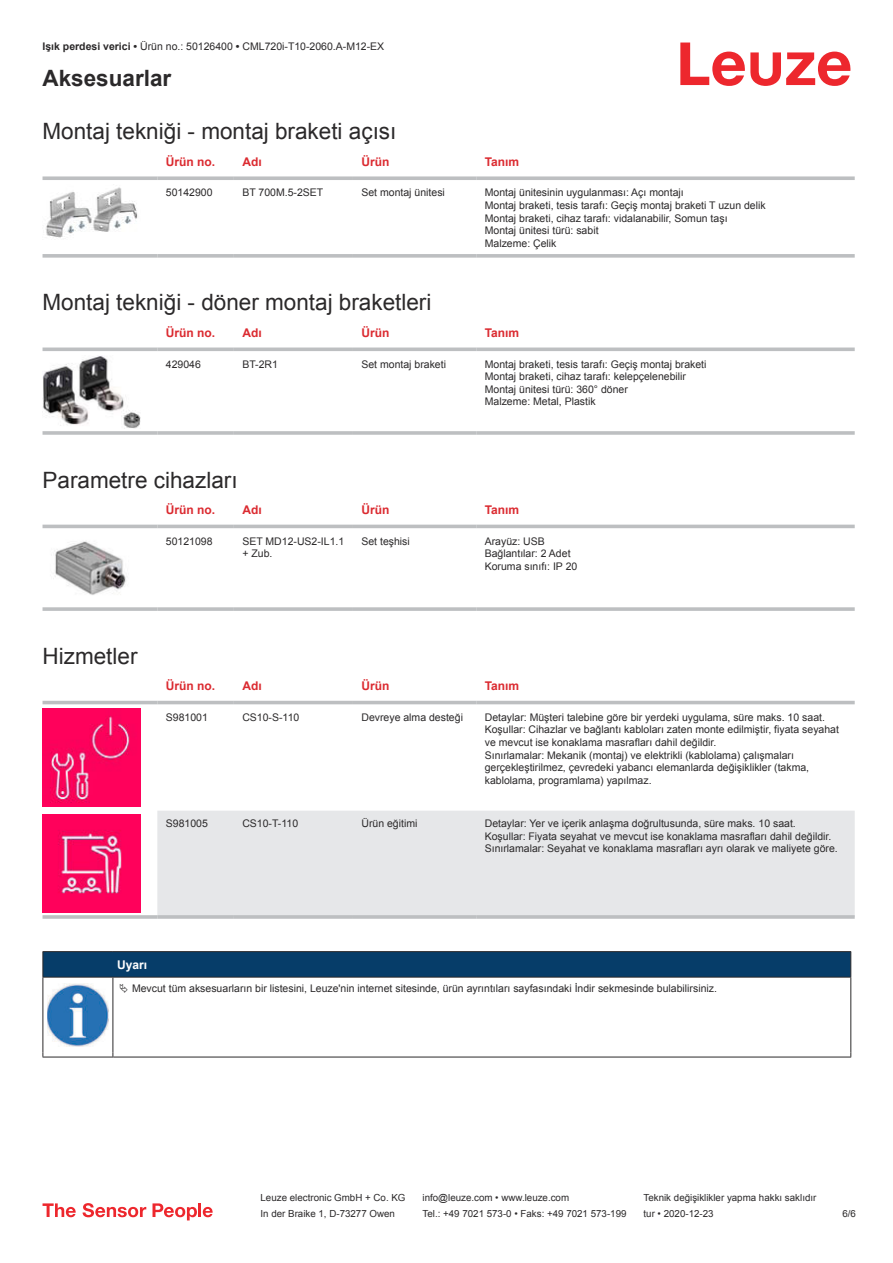
<style>
.page{position:relative;width:893px;height:1263px;background:#fff}
.page>*{position:absolute;margin:0;border:0;box-sizing:border-box;transform-origin:0 0}
.t1{font:22.5px "Arial";color:#2b292a}
.t2{font:700 22.5px "Arial";color:#2b292a}
.t3{font:700 12px "Arial";color:#db2a30}
.t4{font:700 12px "Arial";color:#fff}
.t5{font:10.5px/12.6px "Arial";color:#2b292a}
.t6{font:9.75px "Arial";color:#2b292a}
.s1{font-weight:700}
</style>
<div class="page">
<svg style="left:680px;top:43px;width:170px;height:43px"></svg>
<svg style="left:43px;top:176px;width:114px;height:4px"></svg>
<svg style="left:157px;top:176px;width:77px;height:4px"></svg>
<svg style="left:234px;top:176px;width:119px;height:4px"></svg>
<svg style="left:353px;top:176px;width:123px;height:4px"></svg>
<svg style="left:476px;top:176px;width:379px;height:4px;background:#c4c6c8"></svg>
<svg style="left:43px;top:254px;width:114px;height:4px"></svg>
<svg style="left:157px;top:254px;width:77px;height:4px"></svg>
<svg style="left:234px;top:254px;width:119px;height:4px"></svg>
<svg style="left:353px;top:254px;width:123px;height:4px"></svg>
<svg style="left:476px;top:254px;width:379px;height:4px;background:#c3c5c7"></svg>
<img style="left:46px;top:187px;width:92px;height:51px">
<svg style="left:43px;top:347px;width:114px;height:4px"></svg>
<svg style="left:157px;top:347px;width:77px;height:4px"></svg>
<svg style="left:234px;top:347px;width:119px;height:4px"></svg>
<svg style="left:353px;top:347px;width:123px;height:4px"></svg>
<svg style="left:476px;top:347px;width:379px;height:4px;background:#c5c7c9"></svg>
<hr style="left:43px;top:431px;width:114px;height:4px;background:#bdbfc1">
<hr style="left:157px;top:431px;width:77px;height:4px;background:#c8cacb">
<hr style="left:234px;top:431px;width:119px;height:4px;background:#c3c5c6">
<hr style="left:353px;top:431px;width:123px;height:4px;background:#bdbfc1">
<hr style="left:476px;top:431px;width:379px;height:4px;background:#c8cacb">
<img style="left:43px;top:356px;width:97px;height:73px">
<svg style="left:43px;top:524px;width:812px;height:5px;fill:#efefef"></svg>
<hr style="left:43px;top:525px;width:114px;height:3px;background:#bdbfc1">
<hr style="left:157px;top:525px;width:77px;height:3px;background:#bdbfc1">
<hr style="left:234px;top:525px;width:119px;height:3px;background:#bdbfc1">
<hr style="left:353px;top:525px;width:123px;height:3px;background:#bdbfc1">
<hr style="left:476px;top:525px;width:379px;height:3px;background:#bdbfc1">
<svg style="left:43px;top:607px;width:114px;height:4px"></svg>
<svg style="left:157px;top:607px;width:77px;height:4px"></svg>
<svg style="left:234px;top:607px;width:119px;height:4px"></svg>
<svg style="left:353px;top:607px;width:123px;height:4px"></svg>
<svg style="left:476px;top:607px;width:379px;height:4px;background:#c3c5c7"></svg>
<img style="left:53px;top:541px;width:73px;height:54px">
<svg style="left:43px;top:700px;width:812px;height:213px"></svg>
<div style="left:157px;top:811px;width:698px;height:104px;background:#e6e7e9"></div>
<hr style="left:43px;top:701px;width:114px;height:3px;background:#bdbfc1">
<hr style="left:157px;top:701px;width:77px;height:3px;background:#bdbfc1">
<hr style="left:234px;top:701px;width:119px;height:3px;background:#bdbfc1">
<hr style="left:353px;top:701px;width:123px;height:3px;background:#bdbfc1">
<hr style="left:476px;top:701px;width:379px;height:3px;background:#bdbfc1">
<hr style="left:43px;top:915px;width:114px;height:4px;background:#bdbfc1">
<hr style="left:157px;top:915px;width:77px;height:4px;background:#c4c6c8">
<hr style="left:234px;top:915px;width:119px;height:4px;background:#bdbfc1">
<hr style="left:353px;top:915px;width:123px;height:4px;background:#bdbfc1">
<hr style="left:476px;top:915px;width:379px;height:4px;background:#c4c6c8">
<img style="left:43px;top:709px;width:97px;height:97px">
<img style="left:43px;top:815px;width:97px;height:98px">
<svg style="left:44px;top:978px;width:806px;height:79px"></svg>
<hr style="left:43px;top:951px;width:70px;height:1px;background:#2b292a">
<hr style="left:43px;top:977px;width:70px;height:1px;background:#2b292a">
<hr style="left:113px;top:951px;width:738px;height:1px;background:#2b292a">
<svg style="left:43px;top:952px;width:808px;height:25px;background:#063c67"></svg>
<hr style="left:113px;top:977px;width:738px;height:1px;background:#2b292a">
<hr style="left:43px;top:977px;width:1px;height:75px;background:#2b292a">
<hr style="left:113px;top:977px;width:1px;height:75px;background:#2b292a">
<hr style="left:850px;top:977px;width:1px;height:75px;background:#2b292a">
<hr style="left:43px;top:1057px;width:70px;height:1px;background:#2b292a">
<hr style="left:113px;top:1057px;width:738px;height:1px;background:#2b292a">
<img style="left:47px;top:983px;width:61px;height:63px">
<div style="left:115px;top:978px;width:734px;height:20px;background:#fff"></div>
<svg style="left:43px;top:1203px;width:33px;height:14px"></svg>
<svg style="left:83px;top:1203px;width:63px;height:14px"></svg>
<svg style="left:153px;top:1203px;width:44px;height:17px"></svg>
<hr style="left:198px;top:1203px;width:3px;height:14px;background:#ed272d">
<svg style="left:203px;top:1207px;width:10px;height:10px"></svg>
<p class="t5" style="left:43px;top:41px;width:343px"><span class="s1">Işık perdesi verici •</span> Ürün no.: 50126400 <span class="s1">•</span> CML720i-T10-2060.A-M12-EX</p>
<h1 class="t2" style="left:43px;top:70px;width:130px">Aksesuarlar</h1>
<h1 class="t1" style="left:43px;top:116px;width:355px">Montaj tekniği - montaj braketi açısı</h1>
<p class="t3" style="left:166px;top:153px;width:51px">Ürün no.</p>
<p class="t3" style="left:242px;top:153px;width:21px">Adı</p>
<p class="t3" style="left:361px;top:157px;width:29px">Ürün</p>
<p class="t3" style="left:485px;top:153px;width:36px">Tanım</p>
<p class="t5" style="left:166px;top:186px;width:48px">50142900</p>
<p class="t5" style="left:242px;top:187px;width:82px">BT 700M.5-2SET</p>
<p class="t5" style="left:361px;top:186px;width:85px">Set montaj ünitesi</p>
<p class="t5" style="left:485px;top:186px;width:282px">Montaj ünitesinin uygulanması: Açı montajı<br>Montaj braketi, tesis tarafı: Geçiş montaj braketi T uzun delik Montaj braketi, cihaz tarafı: vidalanabilir, Somun taşı<br>Montaj ünitesi türü: sabit<br>Malzeme: Çelik</p>
<h1 class="t1" style="left:43px;top:287px;width:390px">Montaj tekniği - döner montaj braketleri</h1>
<p class="t3" style="left:166px;top:324px;width:51px">Ürün no.</p>
<p class="t3" style="left:242px;top:324px;width:21px">Adı</p>
<p class="t3" style="left:361px;top:328px;width:29px">Ürün</p>
<p class="t3" style="left:485px;top:324px;width:36px">Tanım</p>
<p class="t5" style="left:166px;top:357px;width:37px">429046</p>
<p class="t5" style="left:242px;top:358px;width:37px">BT-2R1</p>
<p class="t5" style="left:361px;top:357px;width:86px">Set montaj braketi</p>
<p class="t5" style="left:485px;top:357px;width:223px">Montaj braketi, tesis tarafı: Geçiş montaj braketi Montaj braketi, cihaz tarafı: kelepçelenebilir Montaj ünitesi türü: 360° döner<br>Malzeme: Metal, Plastik</p>
<h1 class="t1" style="left:43px;top:464px;width:197px">Parametre cihazları</h1>
<p class="t3" style="left:166px;top:501px;width:51px">Ürün no.</p>
<p class="t3" style="left:242px;top:501px;width:21px">Adı</p>
<p class="t3" style="left:361px;top:505px;width:29px">Ürün</p>
<p class="t3" style="left:485px;top:501px;width:36px">Tanım</p>
<p class="t5" style="left:166px;top:535px;width:48px">50121098</p>
<p class="t5" style="left:242px;top:535px;width:103px">SET MD12-US2-IL1.1 + Zub.</p>
<p class="t5" style="left:361px;top:535px;width:50px">Set teşhisi</p>
<p class="t5" style="left:485px;top:535px;width:94px">Arayüz: USB<br>Bağlantılar: 2 Adet<br>Koruma sınıfı: IP 20</p>
<h1 class="t1" style="left:43px;top:640px;width:96px">Hizmetler</h1>
<p class="t3" style="left:166px;top:677px;width:51px">Ürün no.</p>
<p class="t3" style="left:242px;top:677px;width:21px">Adı</p>
<p class="t3" style="left:361px;top:681px;width:29px">Ürün</p>
<p class="t3" style="left:485px;top:677px;width:36px">Tanım</p>
<p class="t5" style="left:166px;top:711px;width:44px">S981001</p>
<p class="t5" style="left:242px;top:711px;width:58px">CS10-S-110</p>
<p class="t5" style="left:361px;top:711px;width:103px">Devreye alma desteği</p>
<p class="t5" style="left:485px;top:711px;width:356px">Detaylar: Müşteri talebine göre bir yerdeki uygulama, süre maks. 10 saat.<br>Koşullar: Cihazlar ve bağlantı kabloları zaten monte edilmiştir, fiyata seyahat ve mevcut ise konaklama masrafları dahil değildir.<br>Sınırlamalar: Mekanik (montaj) ve elektrikli (kablolama) çalışmaları gerçekleştirilmez, çevredeki yabancı elemanlarda değişiklikler (takma, kablolama, programlama) yapılmaz.</p>
<p class="t5" style="left:166px;top:817px;width:44px">S981005</p>
<p class="t5" style="left:242px;top:818px;width:57px">CS10-T-110</p>
<p class="t5" style="left:361px;top:817px;width:58px">Ürün eğitimi</p>
<p class="t5" style="left:485px;top:817px;width:355px">Detaylar: Yer ve içerik anlaşma doğrultusunda, süre maks. 10 saat.<br>Koşullar: Fiyata seyahat ve mevcut ise konaklama masrafları dahil değildir.<br>Sınırlamalar: Seyahat ve konaklama masrafları ayrı olarak ve maliyete göre.</p>
<p class="t4" style="left:117px;top:956px;width:32px">Uyarı</p>
<p class="t5" style="left:132px;top:982px;width:586px">Mevcut tüm aksesuarların bir listesini, Leuze'nin internet sitesinde, ürün ayrıntıları sayfasındaki İndir sekmesinde bulabilirsiniz.</p>
<p class="t6" style="left:261px;top:1191px;width:146px">Leuze electronic GmbH + Co. KG</p>
<p class="t6" style="left:423px;top:1191px;width:148px">info@leuze.com • www.leuze.com</p>
<p class="t6" style="left:644px;top:1191px;width:174px">Teknik değişiklikler yapma hakkı saklıdır</p>
<p class="t6" style="left:261px;top:1207px;width:136px">In der Braike 1, D-73277 Owen</p>
<p class="t6" style="left:423px;top:1207px;width:205px">Tel.: +49 7021 573-0 • Faks: +49 7021 573-199</p>
<p class="t6" style="left:644px;top:1207px;width:72px">tur • 2020-12-23</p>
<p class="t6" style="left:842px;top:1210px;width:15px">6 /6</p>
</div>
